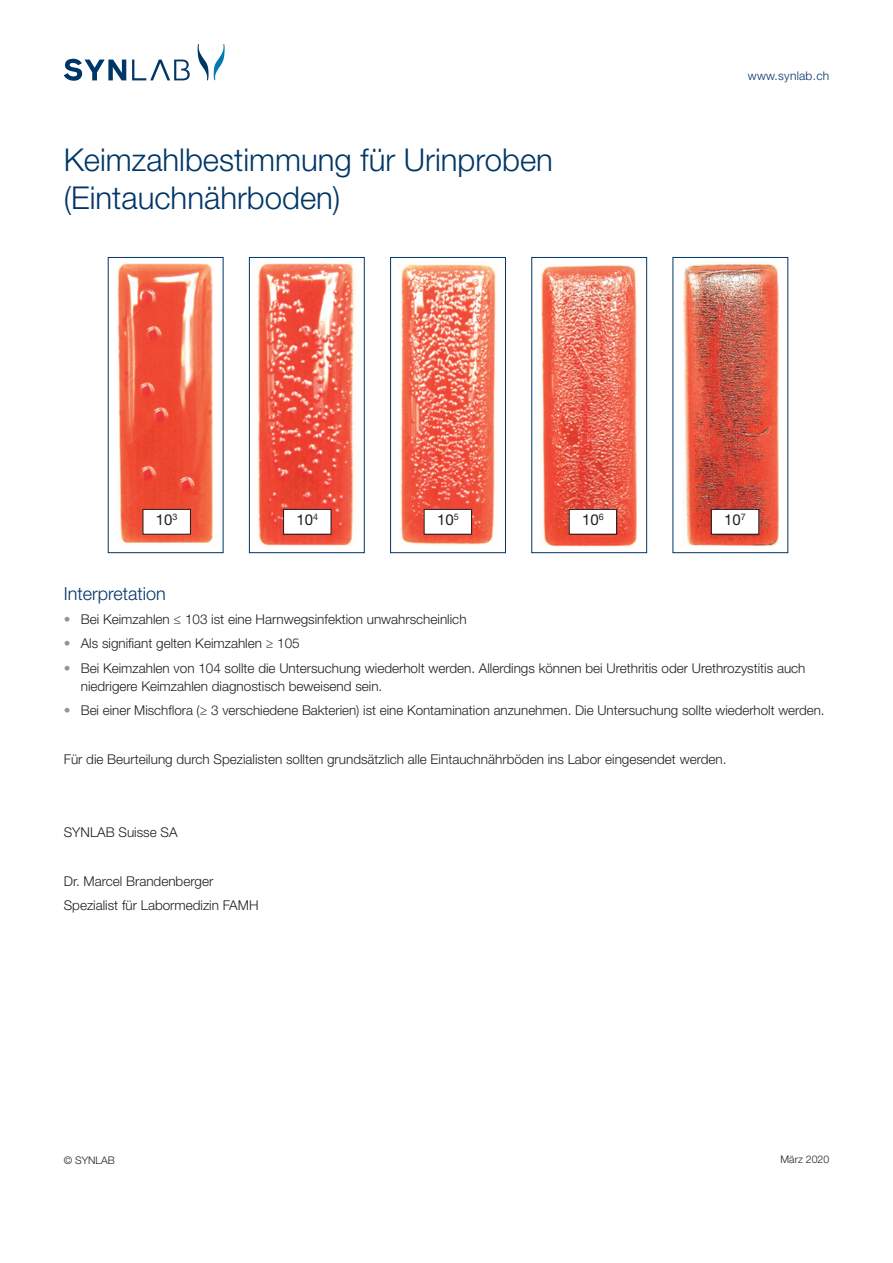
<style>
.page{position:relative;width:893px;height:1263px;background:#fff}
.page>*{position:absolute;margin:0;border:0;box-sizing:border-box;transform-origin:0 0}
.t1{font:300 31.5px/37.8px "Helvetica Neue LT Std";color:#003667}
.t2{font:300 18px "Helvetica Neue LT Std";color:#003667}
.t3{font:15px "Helvetica Neue LT Std";color:#231f20}
.t4{font:300 13.5px/18px "Helvetica Neue LT Std";color:#231f20}
.t5{font:300 12px "Helvetica Neue LT Std";letter-spacing:.02em;color:#003667}
.t6{font:300 10.5px "Helvetica Neue LT Std";color:#231f20}
.s1{color:#939598}
</style>
<div class="page">
<svg style="left:198px;top:44px;width:27px;height:36px"></svg>
<svg style="left:64px;top:58px;width:62px;height:23px"></svg>
<svg style="left:132px;top:60px;width:58px;height:20px"></svg>
<img style="left:117px;top:260px;width:662px;height:290px">
<div style="left:249px;top:257px;width:116px;height:296px;border:1px solid #003667"></div>
<div style="left:390px;top:257px;width:116px;height:296px;border:1px solid #003667"></div>
<div style="left:531px;top:257px;width:116px;height:296px;border:1px solid #003667"></div>
<div style="left:143px;top:510px;width:47px;height:24px;background:#fff"></div>
<div style="left:143px;top:509px;width:48px;height:25px;border:1px solid #231f20"></div>
<div style="left:284px;top:510px;width:47px;height:24px;background:#fff"></div>
<div style="left:283px;top:509px;width:48px;height:25px;border:1px solid #231f20"></div>
<div style="left:425px;top:510px;width:46px;height:24px;background:#fff"></div>
<div style="left:424px;top:509px;width:48px;height:25px;border:1px solid #231f20"></div>
<div style="left:570px;top:510px;width:46px;height:24px;background:#fff"></div>
<div style="left:569px;top:509px;width:48px;height:25px;border:1px solid #231f20"></div>
<div style="left:712px;top:510px;width:46px;height:24px;background:#fff"></div>
<div style="left:711px;top:509px;width:48px;height:25px;border:1px solid #231f20"></div>
<h1 class="t1" style="left:64px;top:144px;width:491px">Keimzahlbestimmung für Urinproben (Eintauchnährboden)</h1>
<p class="t5" style="left:748px;top:72px;width:83px">www.synlab.ch</p>
<p class="t3" style="left:156px;top:515px;width:23px">10<sup>3</sup></p>
<p class="t3" style="left:296px;top:515px;width:23px">10<sup>4</sup></p>
<p class="t3" style="left:437px;top:515px;width:23px">10<sup>5</sup></p>
<p class="t3" style="left:582px;top:515px;width:23px">10<sup>6</sup></p>
<p class="t3" style="left:724px;top:515px;width:23px">10<sup>7</sup></p>
<h2 class="t2" style="left:64px;top:587px;width:104px">Interpretation</h2>
<p class="t4" style="left:64px;top:611px;width:404px"><span class="s1">•</span> Bei Keimzahlen ≤ 103 ist eine Harnwegsinfektion unwahrscheinlich</p>
<p class="t4" style="left:64px;top:636px;width:237px"><span class="s1">•</span> Als signifiant gelten Keimzahlen ≥ 105</p>
<p class="t4" style="left:81px;top:660px;width:726px;text-indent:-17px"><span class="s1">•</span> Bei Keimzahlen von 104 sollte die Untersuchung wiederholt werden. Allerdings können bei Urethritis oder Urethrozystitis auch niedrigere Keimzahlen diagnostisch beweisend sein.</p>
<p class="t4" style="left:64px;top:703px;width:762px"><span class="s1">•</span> Bei einer Mischflora (≥ 3 verschiedene Bakterien) ist eine Kontamination anzunehmen. Die Untersuchung sollte wiederholt werden.</p>
<p class="t4" style="left:64px;top:751px;width:664px">Für die Beurteilung durch Spezialisten sollten grundsätzlich alle Eintauchnährböden ins Labor eingesendet werden.</p>
<p class="t4" style="left:64px;top:824px;width:115px">SYNLAB Suisse SA</p>
<p class="t4" style="left:64px;top:870px;width:196px;line-height:24.5px">Dr. Marcel Brandenberger<br>Spezialist für Labormedizin FAMH</p>
<p class="t6" style="left:64px;top:1157px;width:52px">© SYNLAB</p>
<p class="t6" style="left:780px;top:1153px;width:50px">März 2020</p>
</div>
